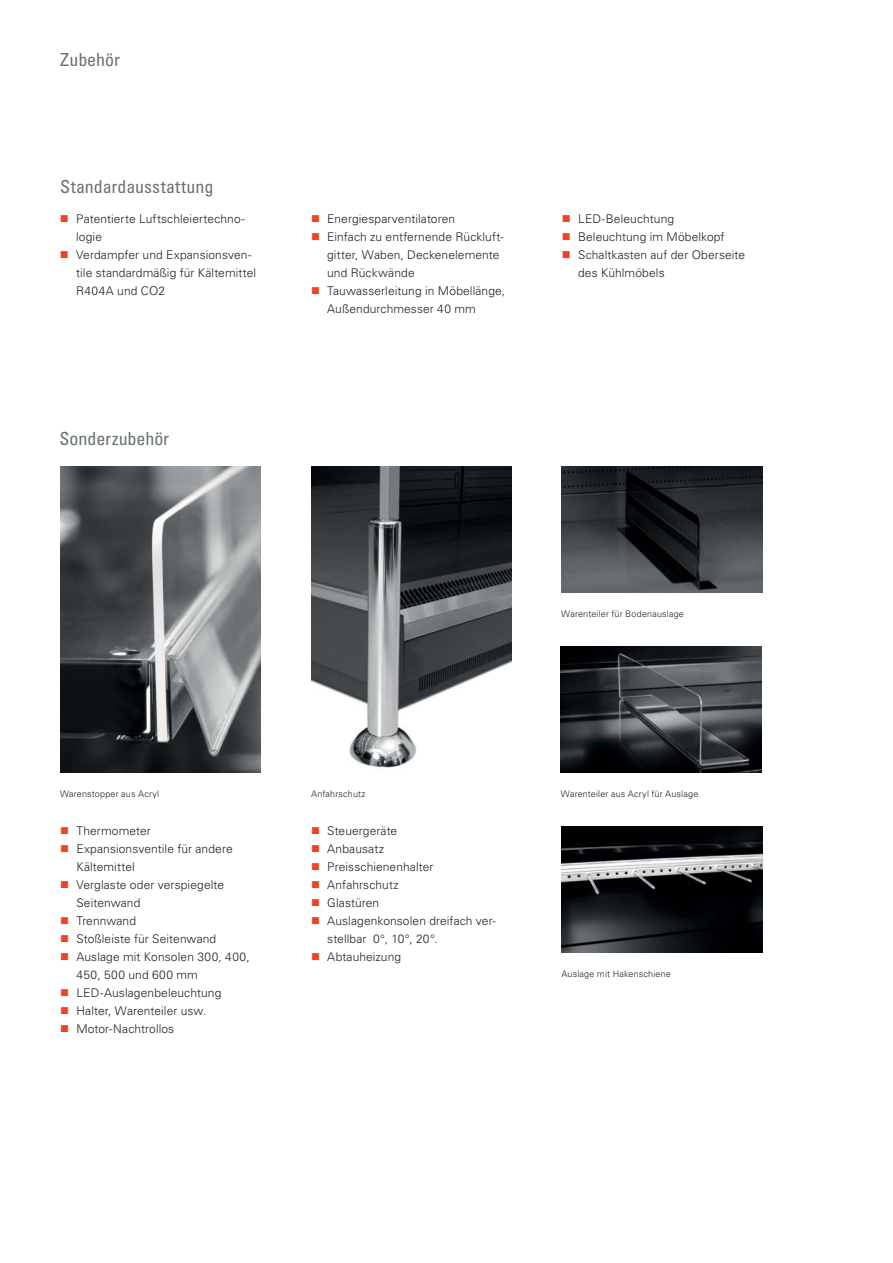
<style>
.page{position:relative;width:893px;height:1263px;background:#fff}
.page>*{position:absolute;margin:0;border:0;box-sizing:border-box;transform-origin:0 0}
.t1{font:condensed 18px "Univers LTCYR 57";color:#6a7374}
.t2{font:300 12px/18px "Univers LTCYR 45";letter-spacing:.01em;color:#231f20}
.t3{font:300 9px "Univers LT Std";letter-spacing:.02em;color:#231f20}
.s1{color:#ef4423}
</style>
<div class="page">
<img style="left:561px;top:826px;width:201px;height:126px">
<img style="left:311px;top:467px;width:201px;height:301px">
<img style="left:561px;top:647px;width:201px;height:126px">
<img style="left:561px;top:467px;width:201px;height:126px">
<img style="left:60px;top:467px;width:201px;height:305px">
<h1 class="t1" style="left:60px;top:51px;width:61px">Zubehör</h1>
<h1 class="t1" style="left:60px;top:178px;width:155px">Standardausstattung</h1>
<p class="t2" style="left:76px;top:211px;width:170px;text-indent:-16px"><span class="s1">■</span> Patentierte Luftschleiertechno&shy;logie</p>
<p class="t2" style="left:76px;top:247px;width:182px;text-indent:-16px"><span class="s1">■</span> Verdampfer und Expansionsven&shy;tile standardmäßig für Kältemittel<br>R404A und CO2</p>
<h1 class="t1" style="left:59px;top:430px;width:111px">Sonderzubehör</h1>
<p class="t2" style="left:311px;top:211px;width:146px"><span class="s1">■</span> Energiesparventilatoren</p>
<p class="t2" style="left:327px;top:229px;width:178px;text-indent:-16px"><span class="s1">■</span> Einfach zu entfernende Rückluft&shy;gitter, Waben, Deckenelemente und Rückwände</p>
<p class="t2" style="left:327px;top:283px;width:180px;text-indent:-16px"><span class="s1">■</span> Tauwasserleitung in Möbellänge,<br>Außendurchmesser 40 mm</p>
<p class="t2" style="left:562px;top:211px;width:114px"><span class="s1">■</span> LED-Beleuchtung</p>
<p class="t2" style="left:562px;top:229px;width:164px"><span class="s1">■</span> Beleuchtung im Möbelkopf</p>
<p class="t2" style="left:578px;top:247px;width:169px;text-indent:-16px"><span class="s1">■</span> Schaltkasten auf der Oberseite des Kühlmöbels</p>
<p class="t3" style="left:561px;top:610px;width:124px">Warenteiler für Bodenauslage</p>
<p class="t3" style="left:60px;top:789px;width:101px">Warenstopper aus Acryl</p>
<p class="t2" style="left:60px;top:823px;width:92px"><span class="s1">■</span> Thermometer</p>
<p class="t2" style="left:76px;top:841px;width:158px;text-indent:-16px"><span class="s1">■</span> Expansionsventile für andere<br>Kältemittel</p>
<p class="t2" style="left:76px;top:877px;width:149px;text-indent:-16px"><span class="s1">■</span> Verglaste oder verspiegelte<br>Seitenwand</p>
<p class="t2" style="left:60px;top:913px;width:77px"><span class="s1">■</span> Trennwand</p>
<p class="t2" style="left:60px;top:931px;width:158px"><span class="s1">■</span> Stoßleiste für Seitenwand</p>
<p class="t2" style="left:76px;top:949px;width:175px;text-indent:-16px"><span class="s1">■</span> Auslage mit Konsolen 300, 400,<br>450, 500 und 600 mm</p>
<p class="t2" style="left:60px;top:985px;width:163px"><span class="s1">■</span> LED-Auslagenbeleuchtung</p>
<p class="t2" style="left:60px;top:1003px;width:148px"><span class="s1">■</span> Halter, Warenteiler usw.</p>
<p class="t2" style="left:60px;top:1021px;width:116px"><span class="s1">■</span> Motor-Nachtrollos</p>
<p class="t3" style="left:311px;top:790px;width:56px">Anfahrschutz</p>
<p class="t3" style="left:561px;top:790px;width:139px">Warenteiler aus Acryl für Auslage</p>
<p class="t2" style="left:311px;top:823px;width:88px"><span class="s1">■</span> Steuergeräte</p>
<p class="t2" style="left:311px;top:841px;width:74px"><span class="s1">■</span> Anbausatz</p>
<p class="t2" style="left:311px;top:859px;width:124px"><span class="s1">■</span> Preisschienenhalter</p>
<p class="t2" style="left:311px;top:877px;width:89px"><span class="s1">■</span> Anfahrschutz</p>
<p class="t2" style="left:311px;top:895px;width:70px"><span class="s1">■</span> Glastüren</p>
<p class="t2" style="left:327px;top:913px;width:170px;text-indent:-16px"><span class="s1">■</span> Auslagenkonsolen dreifach ver&shy;stellbar 0°, 10°, 20°.</p>
<p class="t2" style="left:311px;top:949px;width:92px"><span class="s1">■</span> Abtauheizung</p>
<p class="t3" style="left:561px;top:969px;width:111px">Auslage mit Hakenschiene</p>
</div>
